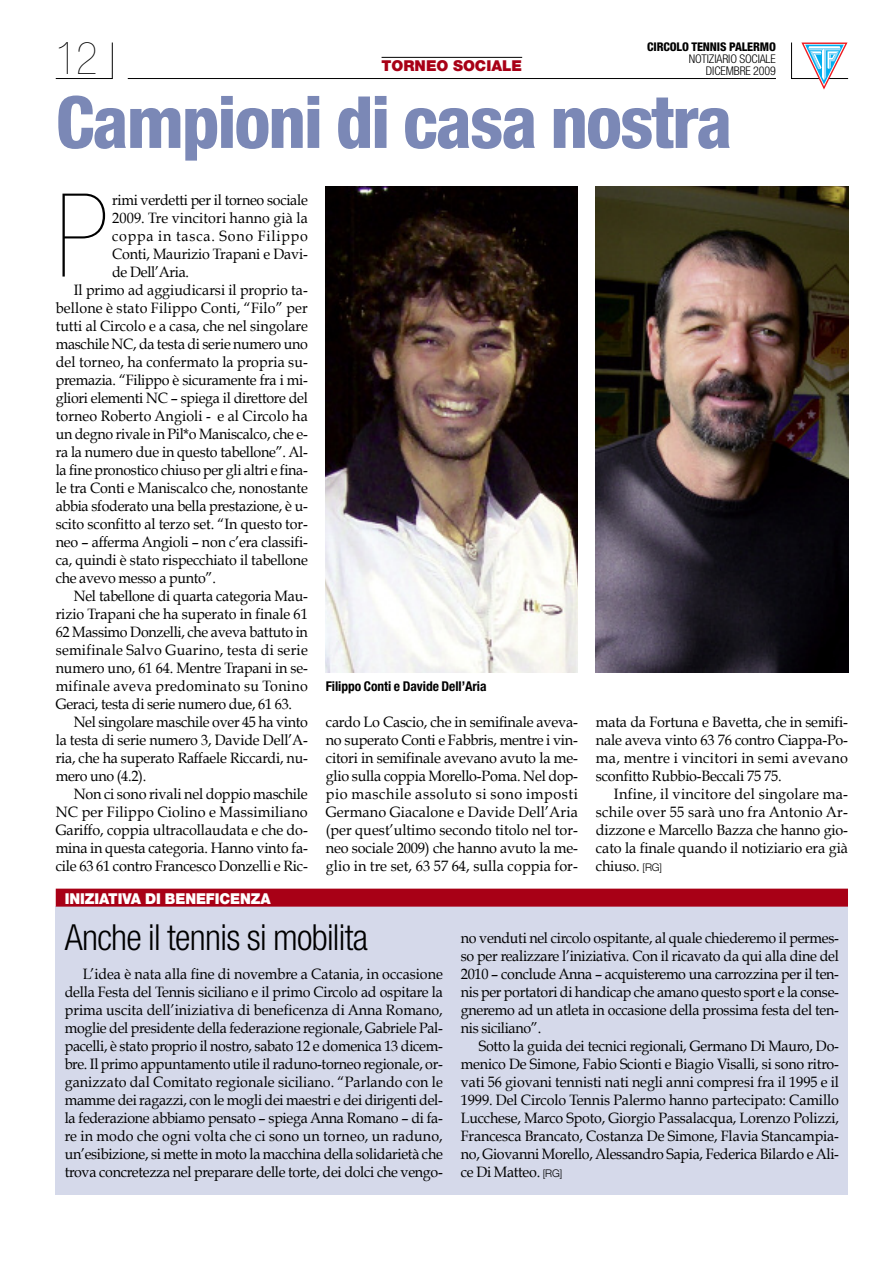
<style>
.page{position:relative;width:893px;height:1263px;background:#fff}
.page>*{position:absolute;margin:0;border:0;box-sizing:border-box;transform-origin:0 0}
.t1{font:900 condensed 116.1px "Helvetica Neue";color:#000}
.t2{font:800 condensed 72px "Helvetica Neue";letter-spacing:-.025em;color:#7b88b6}
.t3{font:900 condensed 45px "Helvetica Neue";color:#000}
.t4{font:300 condensed 36px "Helvetica Neue";letter-spacing:-.02em;color:#000}
.t5{font:15px/18px "Book Antiqua";letter-spacing:-.015em;color:#000;text-align:justify;scale:.95 1}
.t6{font:15px/18px "Book Antiqua";letter-spacing:-.015em;color:#000;text-align:justify;scale:.96 1}
.t7{font:15px "Book Antiqua";letter-spacing:.02em;color:#000;scale:.95 1}
.t8{font:15px "Book Antiqua";letter-spacing:.01em;color:#000;scale:.95 1}
.t9{font:15px "Book Antiqua";letter-spacing:.015em;color:#000;scale:.95 1}
.t10{font:15px "Book Antiqua";letter-spacing:.005em;color:#000;scale:.95 1}
.t11{font:15px "Book Antiqua";letter-spacing:.015em;color:#000;scale:.96 1}
.t12{font:15px "Book Antiqua";letter-spacing:.055em;color:#000;scale:.95 1}
.t13{font:900 15px "Helvetica Neue";letter-spacing:-.005em;color:#fff;scale:.95 1}
.t14{font:900 15px "Helvetica Neue";color:#a80016}
.t15{font:700 condensed 13.5px "Helvetica Neue";letter-spacing:-.005em;color:#000}
.t16{font:300 condensed 12px "Helvetica Neue";letter-spacing:-.01em;color:#000}
.t17{font:800 condensed 12px "Helvetica Neue";letter-spacing:-.01em;color:#000}
.s1{font-family:"Helvetica Neue";font-weight:300;font-size:10.5px}
</style>
<div class="page">
<svg style="left:55px;top:42px;width:58px;height:37px"></svg>
<svg style="left:791px;top:42px;width:58px;height:47px"></svg>
<hr style="left:128px;top:78px;width:648px;height:1px;background:#000">
<hr style="left:382px;top:57px;width:140px;height:1px;background:#000">
<img style="left:326px;top:187px;width:252px;height:486px">
<img style="left:596px;top:187px;width:252px;height:485px">
<div style="left:56px;top:907px;width:792px;height:288px;background:#d5d9ea"></div>
<div style="left:56px;top:889px;width:792px;height:18px;background:#a80016"></div>
<h3 class="t3" style="left:56px;top:42px;width:44px">12</h3>
<p class="t17" style="left:647px;top:43px;width:130px">CIRCOLO TENNIS PALERMO</p>
<p class="t16" style="left:689px;top:55px;width:89px">NOTIZIARIO SOCIALE</p>
<p class="t14" style="left:382px;top:61px;width:142px">TORNEO SOCIALE</p>
<p class="t16" style="left:706px;top:67px;width:72px">DICEMBRE 2009</p>
<h2 class="t2" style="left:56px;top:97px;width:678px">Campioni di casa nostra</h2>
<h1 class="t1" style="left:56px;top:194px;width:55px">P</h1>
<p class="t5" style="left:112px;top:191px;width:207px">rimi verdetti per il torneo sociale</p>
<p class="t8" style="left:112px;top:209px;width:207px">2009. Tre vincitori hanno già la</p>
<p class="t12" style="left:112px;top:227px;width:207px">coppa in tasca. Sono Filippo</p>
<p class="t5" style="left:112px;top:245px;width:207px">Conti, Maurizio Trapani e Davi-</p>
<p class="t5" style="left:112px;top:263px;width:83px">de Dell’Aria.</p>
<p class="t5" style="left:74px;top:281px;width:248px">Il primo ad aggiudicarsi il proprio ta-</p>
<p class="t9" style="left:56px;top:299px;width:267px">bellone è stato Filippo Conti, “Filo” per</p>
<p class="t5" style="left:56px;top:317px;width:267px">tutti al Circolo e a casa, che nel singolare</p>
<p class="t5" style="left:56px;top:335px;width:267px">maschile NC, da testa di serie numero uno</p>
<p class="t10" style="left:56px;top:353px;width:267px">del torneo, ha confermato la propria su-</p>
<p class="t5" style="left:56px;top:371px;width:267px">premazia. “Filippo è sicuramente fra i mi-</p>
<p class="t5" style="left:56px;top:389px;width:267px">gliori elementi NC – spiega il direttore del</p>
<p class="t8" style="left:56px;top:407px;width:267px">torneo Roberto Angioli - e al Circolo ha</p>
<p class="t5" style="left:56px;top:425px;width:267px">un degno rivale in Pil*o Maniscalco, che e-</p>
<p class="t5" style="left:56px;top:443px;width:267px">ra la numero due in questo tabellone”. Al-</p>
<p class="t5" style="left:56px;top:461px;width:267px">la fine pronostico chiuso per gli altri e fina-</p>
<p class="t5" style="left:56px;top:479px;width:267px">le tra Conti e Maniscalco che, nonostante</p>
<p class="t5" style="left:56px;top:497px;width:267px">abbia sfoderato una bella prestazione, è u-</p>
<p class="t5" style="left:56px;top:515px;width:267px">scito sconfitto al terzo set. “In questo tor-</p>
<p class="t5" style="left:56px;top:533px;width:267px">neo – afferma Angioli – non c’era classifi-</p>
<p class="t5" style="left:56px;top:551px;width:267px">ca, quindi è stato rispecchiato il tabellone</p>
<p class="t5" style="left:56px;top:569px;width:170px">che avevo messo a punto”.</p>
<p class="t5" style="left:74px;top:587px;width:248px">Nel tabellone di quarta categoria Mau-</p>
<p class="t5" style="left:56px;top:605px;width:267px">rizio Trapani che ha superato in finale 61</p>
<p class="t5" style="left:56px;top:623px;width:267px">62 Massimo Donzelli, che aveva battuto in</p>
<p class="t7" style="left:56px;top:641px;width:267px">semifinale Salvo Guarino, testa di serie</p>
<p class="t5" style="left:56px;top:659px;width:267px">numero uno, 61 64. Mentre Trapani in se-</p>
<p class="t7" style="left:56px;top:677px;width:267px">mifinale aveva predominato su Tonino</p>
<p class="t5" style="left:56px;top:695px;width:250px">Geraci, testa di serie numero due, 61 63.</p>
<p class="t5" style="left:74px;top:713px;width:248px">Nel singolare maschile over 45 ha vinto</p>
<p class="t5" style="left:56px;top:731px;width:267px">la testa di serie numero 3, Davide Dell’A-</p>
<p class="t5" style="left:56px;top:749px;width:267px">ria, che ha superato Raffaele Riccardi, nu-</p>
<p class="t5" style="left:56px;top:767px;width:97px">mero uno (4.2).</p>
<p class="t6" style="left:74px;top:785px;width:245px">Non ci sono rivali nel doppio maschile</p>
<p class="t11" style="left:56px;top:803px;width:264px">NC per Filippo Ciolino e Massimiliano</p>
<p class="t6" style="left:56px;top:821px;width:264px">Gariffo, coppia ultracollaudata e che do-</p>
<p class="t6" style="left:56px;top:839px;width:264px">mina in questa categoria. Hanno vinto fa-</p>
<p class="t6" style="left:56px;top:857px;width:264px">cile 63 61 contro Francesco Donzelli e Ric-</p>
<p class="t13" style="left:65px;top:893px;width:218px">INIZIATIVA DI BENEFICENZA</p>
<p class="t15" style="left:326px;top:681px;width:162px">Filippo Conti e Davide Dell’Aria</p>
<p class="t6" style="left:326px;top:713px;width:264px">cardo Lo Cascio, che in semifinale aveva&shy;no superato Conti e Fabbris, mentre i vin&shy;citori in semifinale avevano avuto la me&shy;glio sulla coppia Morello-Poma. Nel dop&shy;pio maschile assoluto si sono imposti Germano Giacalone e Davide Dell’Aria (per quest’ultimo secondo titolo nel tor&shy;neo sociale 2009) che hanno avuto la me&shy;glio in tre set, 63 57 64, sulla coppia for-</p>
<p class="t6" style="left:596px;top:713px;width:264px">mata da Fortuna e Bavetta, che in semifi&shy;nale aveva vinto 63 76 contro Ciappa-Po&shy;ma, mentre i vincitori in semi avevano sconfitto Rubbio-Beccali 75 75.</p>
<p class="t6" style="left:596px;top:785px;width:264px;text-indent:18px">Infine, il vincitore del singolare ma&shy;schile over 55 sarà uno fra Antonio Ar&shy;dizzone e Marcello Bazza che hanno gio&shy;cato la finale quando il notiziario era già chiuso. <span class="s1">[RG]</span></p>
<h3 class="t4" style="left:65px;top:925px;width:305px">Anche il tennis si mobilita</h3>
<p class="t5" style="left:65px;top:965px;width:400px;text-indent:18px">L’idea è nata alla fine di novembre a Catania, in occasione della Festa del Tennis siciliano e il primo Circolo ad ospitare la prima uscita dell’iniziativa di beneficenza di Anna Romano, moglie del presidente della federazione regionale, Gabriele Pal&shy;pacelli, è stato proprio il nostro, sabato 12 e domenica 13 dicem&shy;bre. Il primo appuntamento utile il raduno-torneo regionale, or&shy;ganizzato dal Comitato regionale siciliano. “Parlando con le mamme dei ragazzi, con le mogli dei maestri e dei dirigenti del&shy;la federazione abbiamo pensato – spiega Anna Romano – di fa&shy;re in modo che ogni volta che ci sono un torneo, un raduno, un’esibizione, si mette in moto la macchina della solidarietà che trova concretezza nel preparare delle torte, dei dolci che vengo-</p>
<p class="t5" style="left:461px;top:929px;width:399px">no venduti nel circolo ospitante, al quale chiederemo il permes&shy;so per realizzare l’iniziativa. Con il ricavato da qui alla dine del 2010 – conclude Anna – acquisteremo una carrozzina per il ten&shy;nis per portatori di handicap che amano questo sport e la conse&shy;gneremo ad un atleta in occasione della prossima festa del ten&shy;nis siciliano”.</p>
<p class="t5" style="left:461px;top:1037px;width:399px;text-indent:18px">Sotto la guida dei tecnici regionali, Germano Di Mauro, Do&shy;menico De Simone, Fabio Scionti e Biagio Visalli, si sono ritro&shy;vati 56 giovani tennisti nati negli anni compresi fra il 1995 e il 1999. Del Circolo Tennis Palermo hanno partecipato: Camillo Lucchese, Marco Spoto, Giorgio Passalacqua, Lorenzo Polizzi, Francesca Brancato, Costanza De Simone, Flavia Stancampia&shy;no, Giovanni Morello, Alessandro Sapia, Federica Bilardo e Ali&shy;ce Di Matteo. <span class="s1">[RG]</span></p>
</div>
